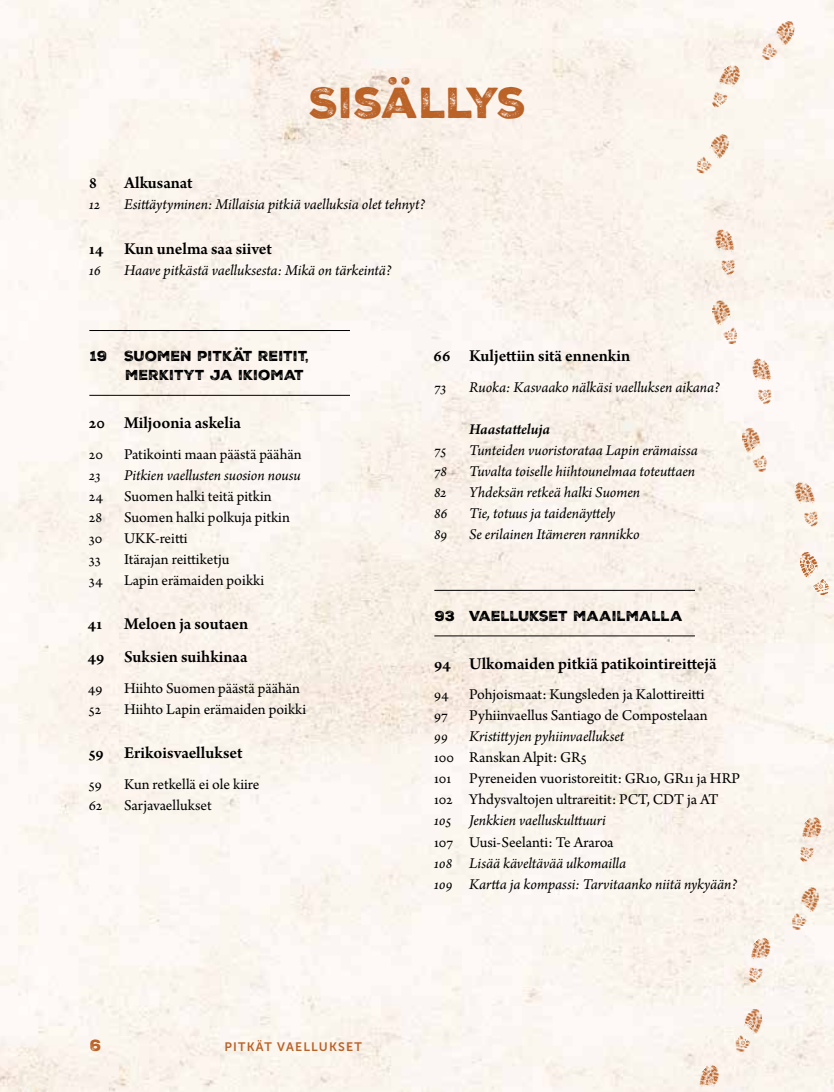
<style>
.page{position:relative;width:834px;height:1092px;background:#fff}
.page>*{position:absolute;margin:0;border:0;box-sizing:border-box;transform-origin:0 0}
.t1{font:42px "Nexa Rust Sans Black 2";letter-spacing:-.02em;color:#bb6227}
.t2{font:600 17.5px/33.1px "Arno Pro";letter-spacing:-.005em;color:#000}
.t3{font:italic 15.75px/21px "Arno Pro";letter-spacing:-.005em;color:#000}
.t4{font:15.75px/21px "Arno Pro";letter-spacing:-.005em;color:#000}
.t5{font:italic 600 15.75px "Arno Pro";letter-spacing:-.005em;color:#000}
.t6{font:15.75px "Nexa Rust Sans Black 2";color:#bb6227}
.t7{font:14px/19.2px "Nexa Rust Sans Black 2";color:#000}
.t8{font:12.25px "Museo Sans 700";letter-spacing:.1em;color:#bb6227}
</style>
<div class="page">
<img style="left:0;top:0;width:833px;height:1091px">
<hr style="left:89px;top:330px;width:261px;height:1px;background:#000">
<hr style="left:89px;top:395px;width:261px;height:1px;background:#000">
<hr style="left:434px;top:590px;width:260px;height:1px;background:#000">
<hr style="left:434px;top:635px;width:260px;height:1px;background:#000">
<img style="left:682px;top:1061px;width:48px;height:30px">
<img style="left:733px;top:1008px;width:30px;height:43px">
<img style="left:733px;top:934px;width:49px;height:49px">
<img style="left:790px;top:887px;width:29px;height:42px">
<img style="left:784px;top:813px;width:49px;height:50px">
<img style="left:800px;top:553px;width:28px;height:41px">
<img style="left:782px;top:479px;width:49px;height:49px">
<img style="left:737px;top:427px;width:33px;height:45px">
<img style="left:739px;top:356px;width:47px;height:49px">
<img style="left:708px;top:300px;width:32px;height:44px">
<img style="left:702px;top:226px;width:47px;height:50px">
<img style="left:695px;top:131px;width:35px;height:46px">
<img style="left:699px;top:62px;width:50px;height:47px">
<img style="left:761px;top:18px;width:34px;height:45px">
<h1 class="t1" style="left:309px;top:74px;width:219px">SISÄLLYS</h1>
<p class="t2" style="left:89px;top:167px;width:9px">8</p>
<p class="t2" style="left:124px;top:167px;width:70px">Alkusanat</p>
<p class="t3" style="left:89px;top:195px;width:12px">12</p>
<p class="t3" style="left:124px;top:195px;width:302px">Esittäytyminen: Millaisia pitkiä vaelluksia olet tehnyt?</p>
<p class="t2" style="left:89px;top:233px;width:184px">14 Kun unelma saa siivet</p>
<p class="t3" style="left:89px;top:260px;width:13px">16</p>
<p class="t3" style="left:124px;top:260px;width:269px">Haave pitkästä vaelluksesta: Mikä on tärkeintä?</p>
<p class="t7" style="left:125px;top:346px;width:185px;text-indent:-35px">19 SUOMEN PITKÄT REITIT,<br>MERKITYT JA IKIOMAT</p>
<p class="t2" style="left:89px;top:407px;width:154px">20 Miljoonia askelia</p>
<p class="t4" style="left:89px;top:444px;width:16px">20</p>
<p class="t4" style="left:124px;top:444px;width:179px">Patikointi maan päästä päähän</p>
<p class="t3" style="left:89px;top:465px;width:13px">23</p>
<p class="t3" style="left:124px;top:465px;width:178px">Pitkien vaellusten suosion nousu</p>
<p class="t4" style="left:89px;top:486px;width:16px">24</p>
<p class="t4" style="left:124px;top:486px;width:149px">Suomen halki teitä pitkin</p>
<p class="t4" style="left:89px;top:507px;width:15px">28</p>
<p class="t4" style="left:124px;top:507px;width:167px">Suomen halki polkuja pitkin</p>
<p class="t4" style="left:89px;top:528px;width:15px">30</p>
<p class="t4" style="left:124px;top:528px;width:65px">UKK-reitti</p>
<p class="t4" style="left:89px;top:549px;width:13px">33</p>
<p class="t4" style="left:124px;top:549px;width:107px">Itärajan reittiketju</p>
<p class="t4" style="left:89px;top:570px;width:15px">34</p>
<p class="t4" style="left:124px;top:570px;width:141px">Lapin erämaiden poikki</p>
<p class="t2" style="left:88px;top:608px;width:162px">41 Meloen ja soutaen<br>49 Suksien suihkinaa</p>
<p class="t4" style="left:88px;top:678px;width:16px">49</p>
<p class="t4" style="left:124px;top:678px;width:177px">Hiihto Suomen päästä päähän</p>
<p class="t4" style="left:89px;top:699px;width:14px">52</p>
<p class="t4" style="left:124px;top:699px;width:184px">Hiihto Lapin erämaiden poikki</p>
<p class="t2" style="left:89px;top:737px;width:155px">59 Erikoisvaellukset</p>
<p class="t4" style="left:89px;top:774px;width:14px">59</p>
<p class="t4" style="left:124px;top:774px;width:137px">Kun retkellä ei ole kiire</p>
<p class="t4" style="left:89px;top:795px;width:15px">62</p>
<p class="t4" style="left:124px;top:795px;width:89px">Sarjavaellukset</p>
<p class="t2" style="left:433px;top:340px;width:198px">66 Kuljettiin sitä ennenkin</p>
<p class="t3" style="left:434px;top:378px;width:14px">73</p>
<p class="t3" style="left:469px;top:378px;width:252px">Ruoka: Kasvaako nälkäsi vaelluksen aikana?</p>
<p class="t5" style="left:469px;top:420px;width:82px">Haastatteluja</p>
<p class="t3" style="left:434px;top:441px;width:14px">75</p>
<p class="t3" style="left:469px;top:441px;width:230px">Tunteiden vuoristorataa Lapin erämaissa</p>
<p class="t3" style="left:434px;top:462px;width:14px">78</p>
<p class="t3" style="left:469px;top:462px;width:227px">Tuvalta toiselle hiihtounelmaa toteuttaen</p>
<p class="t3" style="left:434px;top:483px;width:14px">82</p>
<p class="t3" style="left:469px;top:483px;width:173px">Yhdeksän retkeä halki Suomen</p>
<p class="t3" style="left:434px;top:504px;width:15px">86</p>
<p class="t3" style="left:469px;top:504px;width:148px">Tie, totuus ja taidenäyttely</p>
<p class="t3" style="left:434px;top:525px;width:15px">89</p>
<p class="t3" style="left:469px;top:525px;width:172px">Se erilainen Itämeren rannikko</p>
<p class="t7" style="left:435px;top:606px;width:249px">93 VAELLUKSET MAAILMALLA</p>
<p class="t2" style="left:434px;top:647px;width:284px">94 Ulkomaiden pitkiä patikointireittejä</p>
<p class="t4" style="left:434px;top:685px;width:16px">94</p>
<p class="t4" style="left:469px;top:685px;width:237px">Pohjoismaat: Kungsleden ja Kalottireitti</p>
<p class="t4" style="left:434px;top:706px;width:15px">97</p>
<p class="t4" style="left:469px;top:706px;width:240px">Pyhiinvaellus Santiago de Compostelaan</p>
<p class="t3" style="left:434px;top:727px;width:15px">99</p>
<p class="t3" style="left:469px;top:727px;width:157px">Kristittyjen pyhiinvaellukset</p>
<p class="t4" style="left:434px;top:748px;width:307px">100 Ranskan Alpit: GR5<br>101 Pyreneiden vuoristoreitit: GR10, GR11 ja HRP<br>102 Yhdysvaltojen ultrareitit: PCT, CDT ja AT</p>
<p class="t3" style="left:434px;top:811px;width:173px">105 Jenkkien vaelluskulttuuri</p>
<p class="t4" style="left:434px;top:832px;width:181px">107 Uusi-Seelanti: Te Araroa</p>
<p class="t3" style="left:434px;top:853px;width:304px">108 Lisää käveltävää ulkomailla<br>109 Kartta ja kompassi: Tarvitaanko niitä nykyään?</p>
<p class="t6" style="left:90px;top:1034px;width:13px">6</p>
<p class="t8" style="left:224px;top:1039px;width:139px">PITKÄT VAELLUKSET</p>
</div>
